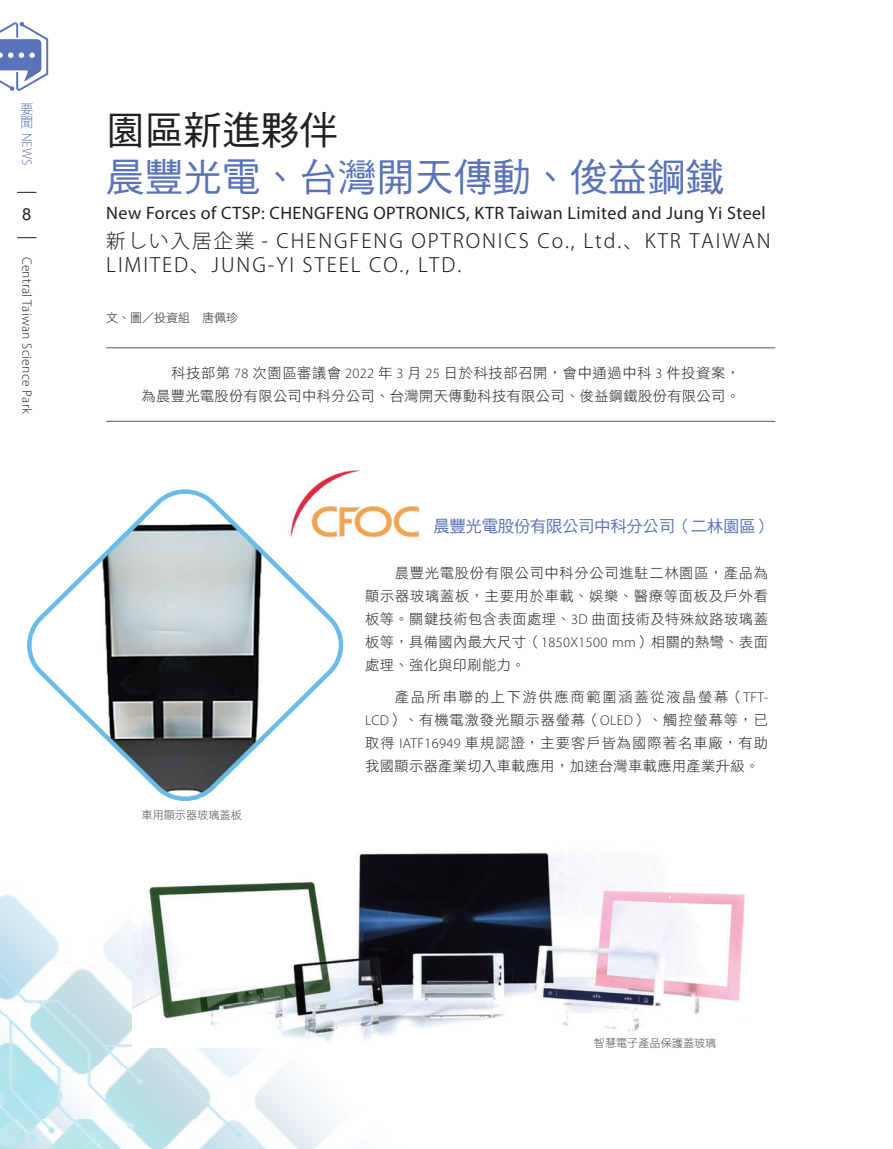
<style>
.page{position:relative;width:893px;height:1149px;background:#fff}
.page>*{position:absolute;margin:0;border:0;box-sizing:border-box;transform-origin:0 0}
.t1{font:39px "DF Hei Std W5";color:#5a73b8}
.t2{font:39px "DF Hei Std W5";color:#231f20}
.t3{font:300 19.5px/24px "Koz Go Pr 6 N";letter-spacing:.1em;color:#231f20}
.t4{font:18px "Myriad Pro";letter-spacing:.025em;color:#231f20}
.t5{font:16.5px "DF Hei Std W5";letter-spacing:-.025em;color:#5a73b8}
.t6{font:16.5px "Arial";color:#231f20}
.t7{font:14.25px/23px "DF Hei Std W3";letter-spacing:.03em;color:#231f20;text-align:justify}
.t8{font:300 13.5px "Myriad Pro";letter-spacing:.025em;color:#231f20}
.t9{font:300 13.5px "Myriad Pro";color:#5a73b8}
.t10{font:13.5px/13.5px "DF Hei Std W3";color:#5a73b8}
.t11{font:12px "DF Hei Std W3";color:#231f20}
.t12{font:11.25px "DF Hei Std W3";letter-spacing:-.01em;color:#4b4c4d}
.s1{font-family:"Myriad Pro";font-weight:300}
</style>
<div class="page">
<img style="left:0;top:1117px;width:335px;height:31px">
<img style="left:0;top:1065px;width:326px;height:52px">
<img style="left:0;top:1012px;width:256px;height:53px">
<img style="left:0;top:960px;width:132px;height:52px">
<img style="left:0;top:907px;width:132px;height:53px">
<img style="left:0;top:895px;width:25px;height:12px">
<img style="left:322px;top:470px;width:98px;height:68px">
<img style="left:132px;top:852px;width:613px;height:195px">
<hr style="left:106px;top:347px;width:669px;height:1px;background:#57585a">
<hr style="left:106px;top:421px;width:669px;height:1px;background:#57585a">
<svg style="left:27px;top:481px;width:324px;height:320px"></svg>
<svg style="left:0;top:22px;width:48px;height:69px"></svg>
<svg style="left:17px;top:192px;width:20px;height:1px"></svg>
<svg style="left:17px;top:237px;width:20px;height:1px"></svg>
<p class="t10" style="left:20px;top:102px;width:14px">要聞</p>
<p class="t9" style="left:35px;top:132px;width:34px;rotate:90deg">NEWS</p>
<p class="t6" style="left:22px;top:203px;width:11px">8</p>
<p class="t8" style="left:35px;top:256px;width:159px;rotate:90deg">Central Taiwan Science Park</p>
<h1 class="t2" style="left:106px;top:109px;width:233px">園區新進夥伴</h1>
<h1 class="t1" style="left:106px;top:156px;width:619px">晨豐光電、台灣開天傳動、俊益鋼鐵</h1>
<p class="t4" style="left:106px;top:202px;width:661px">New Forces of CTSP: CHENGFENG OPTRONICS, KTR Taiwan Limited and Jung Yi Steel</p>
<h2 class="t3" style="left:106px;top:229px;width:666px">新しい入居企業 - CHENGFENG OPTRONICS Co., Ltd.、KTR TAIWAN<br>LIMITED、JUNG-YI STEEL CO., LTD.</h2>
<p class="t11" style="left:106px;top:311px;width:133px">文、圖／投資組　唐佩珍</p>
<p class="t7" style="left:142px;top:360px;width:600px;text-align:right">科技部第 <span class="s1">78</span> 次園區審議會 <span class="s1">2022</span> 年 <span class="s1">3</span> 月 <span class="s1">25</span> 日於科技部召開，會中通過中科 <span class="s1">3</span> 件投資案，<br>為晨豐光電股份有限公司中科分公司、台灣開天傳動科技有限公司、俊益鋼鐵股份有限公司。</p>
<p class="t12" style="left:142px;top:808px;width:102px">車用顯示器玻璃蓋板</p>
<p class="t5" style="left:433px;top:517px;width:340px">晨豐光電股份有限公司中科分公司（二林園區）</p>
<p class="t7" style="left:365px;top:561px;width:404px;text-indent:30px">晨豐光電股份有限公司中科分公司進駐二林園區，產品為顯示器玻璃蓋板，主要用於車載、娛樂、醫療等面板及戶外看板等。關鍵技術包含表面處理、<span class="s1">3D</span> 曲面技術及特殊紋路玻璃蓋板等，具備國內最大尺寸（<span class="s1">1850X1500 mm</span>）相關的熱彎、表面處理、強化與印刷能力。</p>
<p class="t7" style="left:365px;top:684px;width:404px;text-indent:30px">產品所串聯的上下游供應商範圍涵蓋從液晶螢幕（<span class="s1">TFT-LCD</span>）、有機電激發光顯示器螢幕（<span class="s1">OLED</span>）、觸控螢幕等，已取得 <span class="s1">IATF16949</span> 車規認證，主要客戶皆為國際著名車廠，有助我國顯示器產業切入車載應用，加速台灣車載應用產業升級。</p>
<p class="t12" style="left:594px;top:1036px;width:124px">智慧電子產品保護蓋玻璃</p>
</div>
